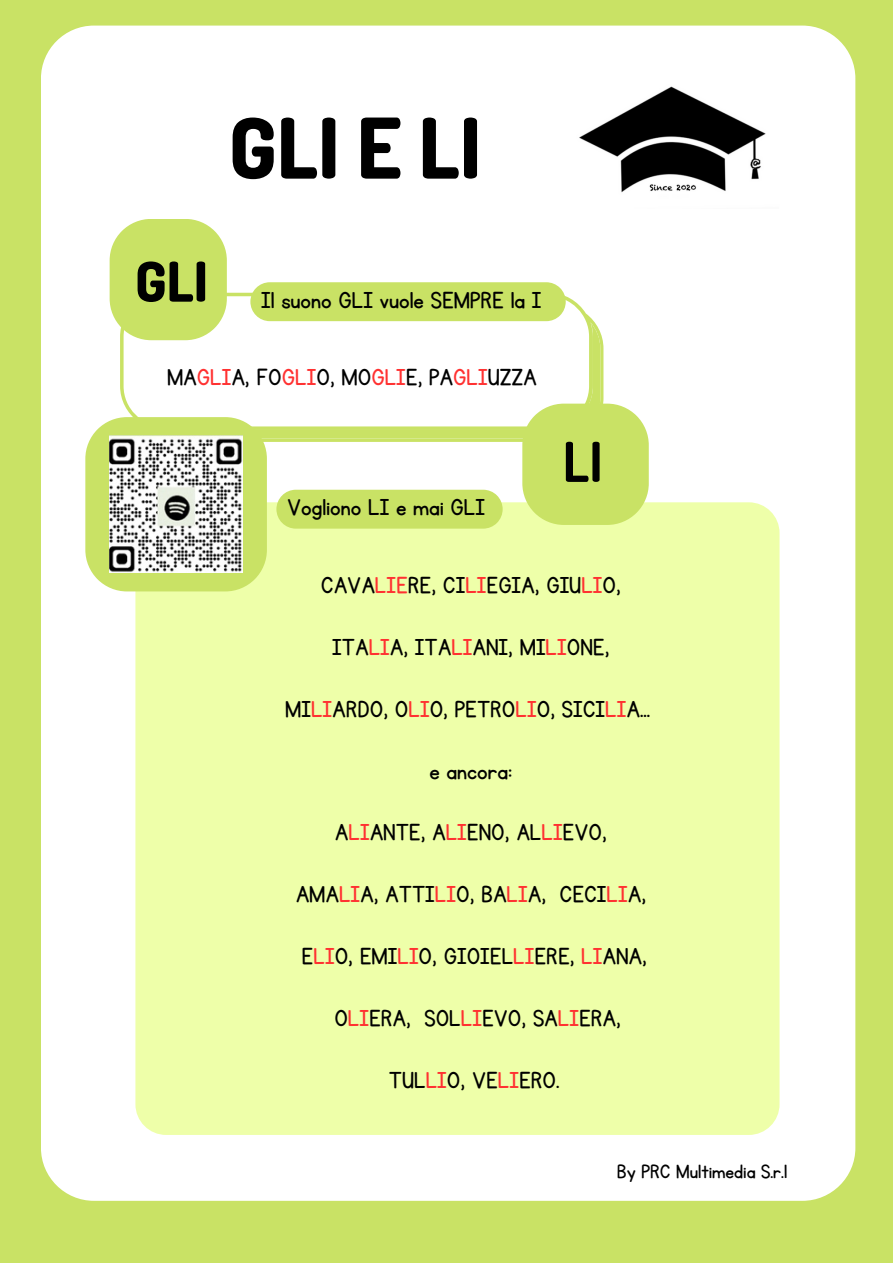
<style>
.page{position:relative;width:893px;height:1264px;background:#fff}
.page>*{position:absolute;margin:0;border:0;box-sizing:border-box;transform-origin:0 0}
.t1{font:800 83.55px "Dosis";color:#000}
.t2{font:800 54.9px "Dosis";color:#000}
.t3{font:700 54.9px "Dosis";color:#000}
.t4{font:27px "KG Primary Penmanship";color:#000}
.t5{font:22.5px "KG Primary Penmanship";color:#000}
.s1{color:#ff3131}
</style>
<div class="page">
<div style="left:0;top:0;width:892px;height:1262px;background:#c9e265"></div>
<div style="left:41px;top:26px;width:814px;height:1174px;background:#fff;border-radius:53px"></div>
<svg style="left:120px;top:293px;width:483px;height:149px"></svg>
<svg style="left:110px;top:219px;width:117px;height:121px;background:#cee474"></svg>
<img style="left:579px;top:86px;width:187px;height:107px">
<div style="left:135px;top:502px;width:644px;height:632px;background:#eeffa9;border-radius:31px"></div>
<svg style="left:85px;top:417px;width:182px;height:174px;background:#cee576"></svg>
<img style="left:110px;top:435px;width:132px;height:137px">
<svg style="left:522px;top:403px;width:126px;height:122px;background:#cde470"></svg>
<div style="left:276px;top:489px;width:226px;height:39px;background:#c9e265"></div>
<div style="left:250px;top:282px;width:315px;height:39px;background:#c9e265"></div>
<p class="t1" style="left:229px;top:93px;width:254px">GLI E LI</p>
<p class="t2" style="left:135px;top:245px;width:75px">GLI</p>
<p class="t4" style="left:261px;top:287px;width:282px">Il suono GLI vuole SEMPRE la I</p>
<p class="t4" style="left:167px;top:363px;width:371px">MA<span class="s1">GLI</span>A, FO<span class="s1">GLI</span>O, MO<span class="s1">GLI</span>E, PA<span class="s1">GLI</span>UZZA</p>
<p class="t4" style="left:287px;top:494px;width:199px">Vogliono LI e mai GLI</p>
<p class="t3" style="left:562px;top:425px;width:42px">LI</p>
<p class="t4" style="left:321px;top:572px;width:301px">CAVA<span class="s1">LIE</span>RE, CI<span class="s1">LI</span>EGIA, GIU<span class="s1">LI</span>O,</p>
<p class="t4" style="left:332px;top:634px;width:279px">ITA<span class="s1">LI</span>A, ITA<span class="s1">LI</span>ANI, MI<span class="s1">LI</span>ONE,</p>
<p class="t4" style="left:285px;top:696px;width:366px">MI<span class="s1">LI</span>ARDO, O<span class="s1">LI</span>O, PETRO<span class="s1">LI</span>O, SICI<span class="s1">LI</span>A...</p>
<p class="t4" style="left:429px;top:757px;width:84px">e ancora:</p>
<p class="t4" style="left:335px;top:819px;width:273px">A<span class="s1">LI</span>ANTE, A<span class="s1">LI</span>ENO, AL<span class="s1">LI</span>EVO,</p>
<p class="t4" style="left:296px;top:881px;width:352px">AMA<span class="s1">LI</span>A, ATTI<span class="s1">LI</span>O, BA<span class="s1">LI</span>A, CECI<span class="s1">LI</span>A,</p>
<p class="t4" style="left:301px;top:943px;width:347px">E<span class="s1">LI</span>O, EMI<span class="s1">LI</span>O, GIOIEL<span class="s1">LI</span>ERE, <span class="s1">LI</span>ANA,</p>
<p class="t4" style="left:334px;top:1005px;width:288px">O<span class="s1">LI</span>ERA, SOL<span class="s1">LI</span>EVO, SA<span class="s1">LI</span>ERA,</p>
<p class="t4" style="left:389px;top:1066px;width:172px">TUL<span class="s1">LI</span>O, VE<span class="s1">LI</span>ERO.</p>
<p class="t5" style="left:616px;top:1160px;width:172px">By PRC Multimedia S.r.l</p>
</div>
